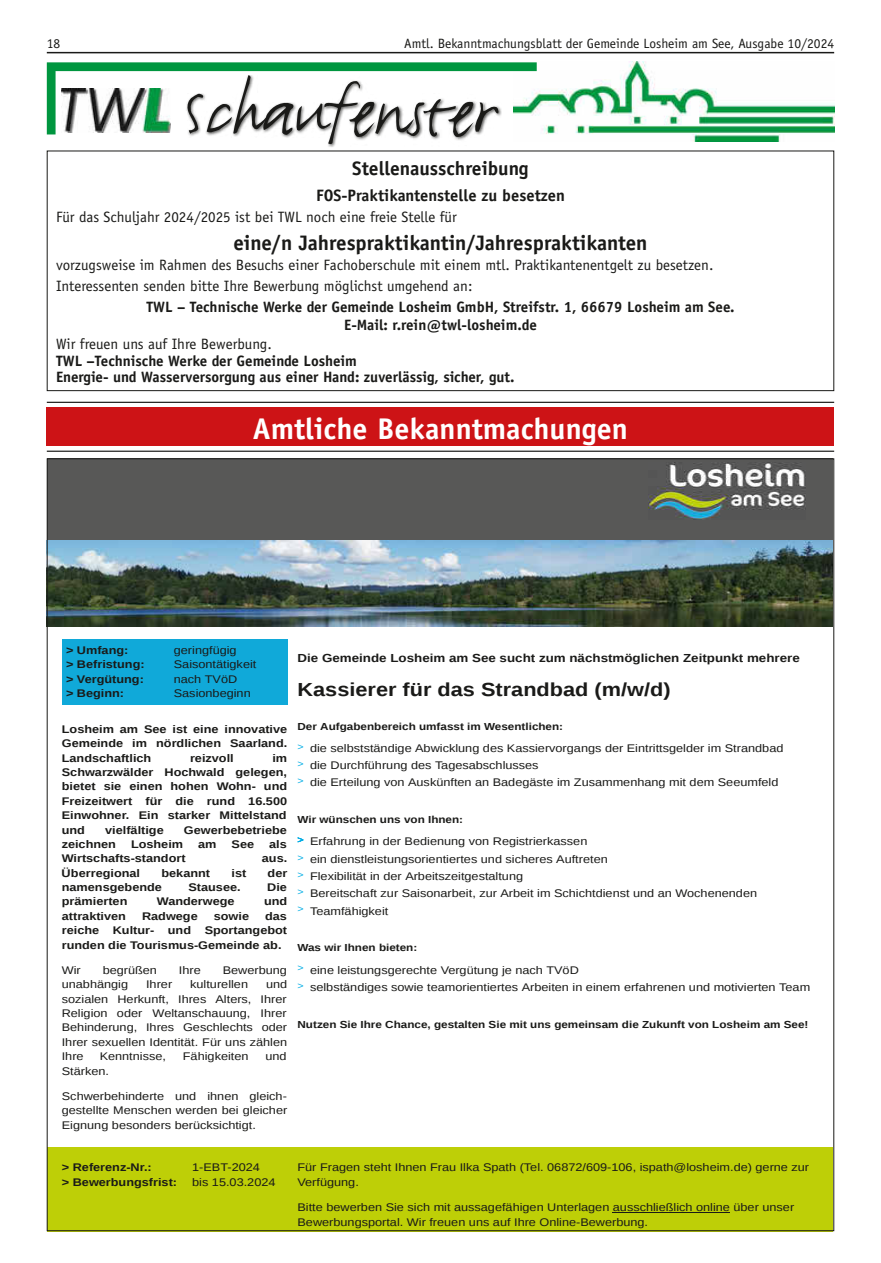
<style>
.page{position:relative;width:881px;height:1263px;background:#fff}
.page>*{position:absolute;margin:0;border:0;box-sizing:border-box;transform-origin:0 0}
.t1{font:79.5px "FF Justlefthand";color:#1a1a18}
.t2{font:700 30px "Officina Sans LT";color:#fff}
.t3{font:700 21px "Officina Sans LT";color:#1a1a18}
.t4{font:700 19.5px "Officina Sans LT";color:#1a1a18}
.t5{font:700 18.9px "Liberation Sans";color:#1a1a18;scale:1.15 1}
.t6{font:700 16.5px "Officina Sans LT";color:#1a1a18}
.t7{font:15px/20.7px "Officina Sans LT";color:#1a1a18}
.t8{font:700 15px/18.6px "Officina Sans LT";color:#1a1a18;text-align:center}
.t9{font:13.5px "Officina Sans LT";color:#1a1a18}
.t10{font:700 11.7px "Liberation Sans";color:#1a1a18;scale:1.15 1}
.t11{font:11.1px/14.4px "Liberation Sans";color:#1a1a18;scale:1.15 1}
.t12{font:700 11.1px/14.4px "Liberation Sans";color:#1a1a18;text-align:justify;scale:1.15 1}
.t13{font:700 10.2px "Liberation Sans";color:#1a1a18;scale:1.15 1}
</style>
<div class="page">
<hr style="left:47px;top:52px;width:786px;height:1px;background:#1a1a18">
<div style="left:185px;top:73px;width:317px;height:75px;background:#1a1a18;opacity:.75"></div>
<img style="left:536px;top:62px;width:297px;height:80px">
<svg style="left:47px;top:62px;width:489px;height:72px"></svg>
<div style="left:47px;top:151px;width:786px;height:240px;border:1px solid #1a1a18"></div>
<div style="left:47px;top:408px;width:786px;height:38px;background:#cd1316"></div>
<hr style="left:47px;top:451px;width:786px;height:1px;background:#1a1a18">
<hr style="left:47px;top:402px;width:786px;height:1px;background:#1a1a18">
<div style="left:47px;top:458px;width:785px;height:82px;background:#585857"></div>
<div style="left:62px;top:639px;width:225px;height:66px;background:#10a9d9"></div>
<div style="left:47px;top:1147px;width:785px;height:84px;background:#becf07"></div>
<img style="left:648px;top:463px;width:157px;height:57px">
<img style="left:49px;top:540px;width:782px;height:86px">
<hr style="left:612px;top:1212px;width:117px;height:1px;background:#1a1a18">
<p class="t9" style="left:47px;top:35px;width:15px">18</p>
<p class="t9" style="left:404px;top:35px;width:431px">Amtl. Bekanntmachungsblatt der Gemeinde Losheim am See, Ausgabe 10/2024</p>
<h1 class="t1" style="left:183px;top:62px;width:315px">Schaufenster</h1>
<h3 class="t4" style="left:352px;top:156px;width:178px">Stellenausschreibung</h3>
<h3 class="t6" style="left:316px;top:185px;width:250px">FOS-Praktikantenstelle zu besetzen</h3>
<h3 class="t7" style="left:56px;top:207px;width:402px">Für das Schuljahr 2024/2025 ist bei TWL noch eine freie Stelle für</h3>
<h3 class="t3" style="left:233px;top:229px;width:415px">eine/n Jahrespraktikantin/Jahrespraktikanten</h3>
<h3 class="t7" style="left:56px;top:255px;width:658px">vorzugsweise im Rahmen des Besuchs einer Fachoberschule mit einem mtl. Praktikantenentgelt zu besetzen.<br>Interessenten senden bitte Ihre Bewerbung möglichst umgehend an:</h3>
<h3 class="t8" style="left:146px;top:297px;width:589px">TWL – Technische Werke der Gemeinde Losheim GmbH, Streifstr. 1, 66679 Losheim am See.<br>E-Mail: r.rein@twl-losheim.de</h3>
<h3 class="t7" style="left:56px;top:334px;width:217px">Wir freuen uns auf Ihre Bewerbung.</h3>
<h3 class="t8" style="left:56px;top:352px;width:460px;line-height:16.5px;text-align:left">TWL –Technische Werke der Gemeinde Losheim<br>Energie- und Wasserversorgung aus einer Hand: zuverlässig, sicher, gut.</h3>
<h2 class="t2" style="left:253px;top:410px;width:376px">Amtliche Bekanntmachungen</h2>
<p class="t12" style="left:66px;top:642px;width:56px">&gt; Umfang:</p>
<p class="t11" style="left:174px;top:643px;width:56px">geringfügig</p>
<p class="t12" style="left:66px;top:657px;width:70px">&gt; Befristung:</p>
<p class="t11" style="left:174px;top:658px;width:73px">Saisontätigkeit</p>
<p class="t12" style="left:66px;top:672px;width:69px">&gt; Vergütung:</p>
<p class="t11" style="left:174px;top:672px;width:57px">nach TVöD</p>
<p class="t12" style="left:66px;top:686px;width:52px">&gt; Beginn:</p>
<p class="t11" style="left:174px;top:687px;width:68px">Sasionbeginn</p>
<p class="t12" style="left:62px;top:722px;width:197px">Losheim am See ist eine innovative Gemeinde im nördlichen Saarland.<br>Landschaftlich</p>
<p class="t12" style="left:62px;top:750px;width:197px;text-indent:210px">im Schwarzwälder Hochwald gelegen, bietet sie einen hohen Wohn- und Freizeitwert für die rund 16.500<br>Einwohner. Ein starker Mittelstand und</p>
<p class="t12" style="left:190px;top:750px;width:40px">reizvoll</p>
<p class="t12" style="left:105px;top:822px;width:52px">vielfältige</p>
<p class="t12" style="left:184px;top:822px;width:91px">Gewerbebetriebe</p>
<p class="t12" style="left:62px;top:836px;width:49px">zeichnen</p>
<p class="t12" style="left:131px;top:836px;width:47px">Losheim</p>
<p class="t12" style="left:198px;top:836px;width:17px">am</p>
<p class="t12" style="left:231px;top:836px;width:21px">See</p>
<p class="t12" style="left:269px;top:836px;width:17px">als</p>
<p class="t12" style="left:62px;top:851px;width:109px">Wirtschafts-standort</p>
<p class="t12" style="left:262px;top:851px;width:24px">aus.</p>
<p class="t12" style="left:62px;top:865px;width:70px">Überregional</p>
<p class="t12" style="left:161px;top:865px;width:44px">bekannt</p>
<p class="t12" style="left:231px;top:865px;width:14px">ist</p>
<p class="t12" style="left:267px;top:865px;width:19px">der</p>
<p class="t12" style="left:62px;top:880px;width:88px">namensgebende</p>
<p class="t12" style="left:188px;top:880px;width:47px">Stausee.</p>
<p class="t12" style="left:267px;top:880px;width:19px">Die</p>
<p class="t12" style="left:62px;top:894px;width:59px">prämierten</p>
<p class="t12" style="left:157px;top:894px;width:69px">Wanderwege</p>
<p class="t12" style="left:264px;top:894px;width:22px">und</p>
<p class="t12" style="left:62px;top:908px;width:57px">attraktiven</p>
<p class="t12" style="left:142px;top:908px;width:50px">Radwege</p>
<p class="t12" style="left:214px;top:908px;width:32px">sowie</p>
<p class="t12" style="left:62px;top:908px;width:197px;text-indent:203px">das reiche Kultur- und Sportangebot runden die Tourismus-Gemeinde ab.</p>
<p class="t11" style="left:62px;top:963px;width:18px">Wir</p>
<p class="t11" style="left:103px;top:963px;width:49px">begrüßen</p>
<p class="t11" style="left:179px;top:963px;width:21px">Ihre</p>
<p class="t11" style="left:223px;top:963px;width:57px">Bewerbung</p>
<p class="t11" style="left:62px;top:977px;width:59px">unabhängig</p>
<p class="t11" style="left:146px;top:977px;width:24px">Ihrer</p>
<p class="t11" style="left:190px;top:977px;width:52px">kulturellen</p>
<p class="t11" style="left:62px;top:977px;width:197px;text-align:justify;text-indent:204px">und sozialen Herkunft, Ihres Alters, Ihrer Religion oder Weltanschauung, Ihrer Behinderung, Ihres Geschlechts oder Ihrer sexuellen Identität. Für uns zählen Ihre</p>
<p class="t11" style="left:100px;top:1050px;width:59px">Kenntnisse,</p>
<p class="t11" style="left:183px;top:1050px;width:59px">Fähigkeiten</p>
<p class="t11" style="left:265px;top:1050px;width:20px">und</p>
<p class="t11" style="left:62px;top:1064px;width:43px">Stärken.</p>
<p class="t11" style="left:62px;top:1090px;width:197px;text-align:justify">Schwerbehinderte und ihnen gleich&shy;gestellte Menschen werden bei gleicher Eignung besonders berücksichtigt.</p>
<p class="t10" style="left:297px;top:650px;width:438px">Die Gemeinde Losheim am See sucht zum nächstmöglichen Zeitpunkt mehrere</p>
<h3 class="t5" style="left:297px;top:676px;width:326px">Kassierer für das Strandbad (m/w/d)</h3>
<p class="t13" style="left:297px;top:719px;width:232px">Der Aufgabenbereich umfasst im Wesentlichen:</p>
<p class="t11" style="left:297px;top:740px;width:424px;line-height:17.1px"><sup>&gt;</sup> die selbstständige Abwicklung des Kassiervorgangs der Eintrittsgelder im Strandbad <sup>&gt;</sup> die Durchführung des Tagesabschlusses<br><sup>&gt;</sup> die Erteilung von Auskünften an Badegäste im Zusammenhang mit dem Seeumfeld</p>
<p class="t13" style="left:297px;top:812px;width:145px">Wir wünschen uns von Ihnen:</p>
<p class="t11" style="left:297px;top:833px;width:401px;line-height:17.2px"><sup>&gt;</sup> Erfahrung in der Bedienung von Registrierkassen<br><sup>&gt;</sup> ein dienstleistungsorientiertes und sicheres Auftreten<br><sup>&gt;</sup> Flexibilität in der Arbeitszeitgestaltung<br><sup>&gt;</sup> Bereitschaft zur Saisonarbeit, zur Arbeit im Schichtdienst und an Wochenenden <sup>&gt;</sup> Teamfähigkeit</p>
<p class="t13" style="left:297px;top:940px;width:106px">Was wir Ihnen bieten:</p>
<p class="t11" style="left:297px;top:961px;width:447px;line-height:17.5px"><sup>&gt;</sup> eine leistungsgerechte Vergütung je nach TVöD<br><sup>&gt;</sup> selbständiges sowie teamorientiertes Arbeiten in einem erfahrenen und motivierten Team</p>
<p class="t13" style="left:297px;top:1017px;width:445px">Nutzen Sie Ihre Chance, gestalten Sie mit uns gemeinsam die Zukunft von Losheim am See!</p>
<p class="t12" style="left:62px;top:1160px;width:80px">&gt; Referenz-Nr.:</p>
<p class="t11" style="left:192px;top:1160px;width:60px">1-EBT-2024</p>
<p class="t12" style="left:62px;top:1174px;width:102px">&gt; Bewerbungsfrist:</p>
<p class="t11" style="left:192px;top:1175px;width:74px">bis 15.03.2024</p>
<p class="t11" style="left:297px;top:1160px;width:446px">Für Fragen steht Ihnen Frau Ilka Spath (Tel. 06872/609-106, ispath@losheim.de) gerne zur<br>Verfügung.</p>
<p class="t11" style="left:297px;top:1200px;width:433px">Bitte bewerben Sie sich mit aussagefähigen Unterlagen ausschließlich online über unser<br>Bewerbungsportal. Wir freuen uns auf Ihre Online-Bewerbung.</p>
</div>
